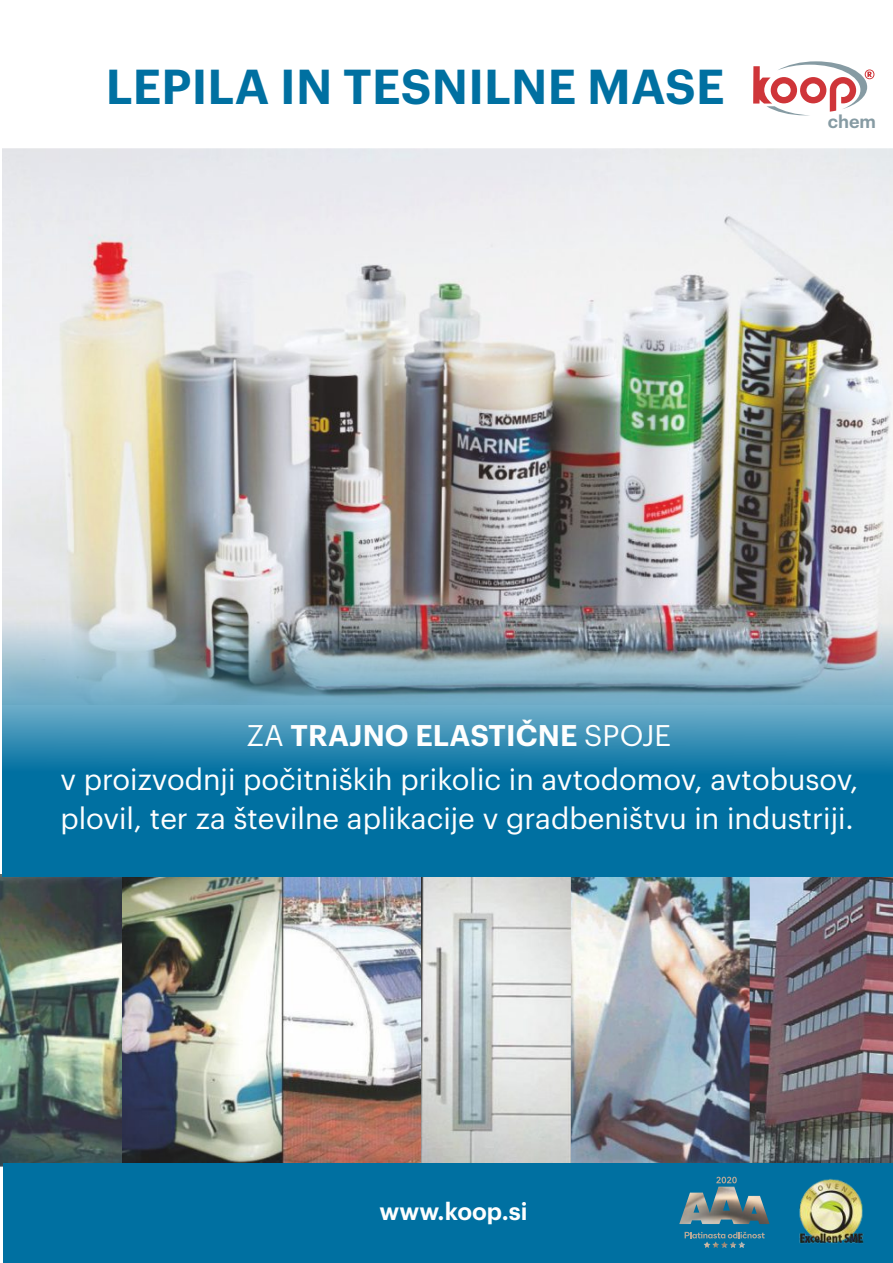
<style>
.page{position:relative;width:893px;height:1263px;background:#fff}
.page>*{position:absolute;margin:0;border:0;box-sizing:border-box;transform-origin:0 0}
.t1{font:600 48px "Graphik";letter-spacing:.005em;color:#0070a1}
.t2{font:29.25px/39px "Graphik";color:#fefefe}
.t3{font:600 29.25px "Graphik";letter-spacing:.005em;color:#fefefe}
.t4{font:600 24px "Graphik";color:#fefefe}
.t5{font:600 17.85px "Graphik";color:#869ba3}
.s1{font-weight:400}
</style>
<div class="page">
<img style="left:749px;top:877px;width:144px;height:286px">
<img style="left:0;top:875px;width:749px;height:292px">
<img style="left:3px;top:149px;width:890px;height:452px">
<svg style="left:3px;top:601px;width:890px;height:276px;background:#438aa9"></svg>
<svg style="left:753px;top:61px;width:121px;height:54px"></svg>
<div style="left:3px;top:1163px;width:890px;height:100px;background:#0070a1"></div>
<img style="left:799px;top:1178px;width:65px;height:66px">
<img style="left:679px;top:1187px;width:91px;height:37px">
<svg style="left:716px;top:1177px;width:21px;height:6px"></svg>
<img style="left:705px;top:1245px;width:39px;height:3px">
<svg style="left:685px;top:1232px;width:80px;height:13px"></svg>
<h1 class="t1" style="left:106px;top:64px;width:621px">LEPILA IN TESNILNE MASE</h1>
<p class="t5" style="left:828px;top:113px;width:50px">chem</p>
<p class="t3" style="left:247px;top:722px;width:426px"><span class="s1">ZA</span> TRAJNO ELASTIČNE <span class="s1">SPOJE</span></p>
<p class="t2" style="left:60px;top:762px;width:800px">v proizvodnji počitniških prikolic in avtodomov, avtobusov, plovil, ter za številne aplikacije v gradbeništvu in industriji.</p>
<p class="t4" style="left:380px;top:1200px;width:149px">www.koop.si</p>
</div>
